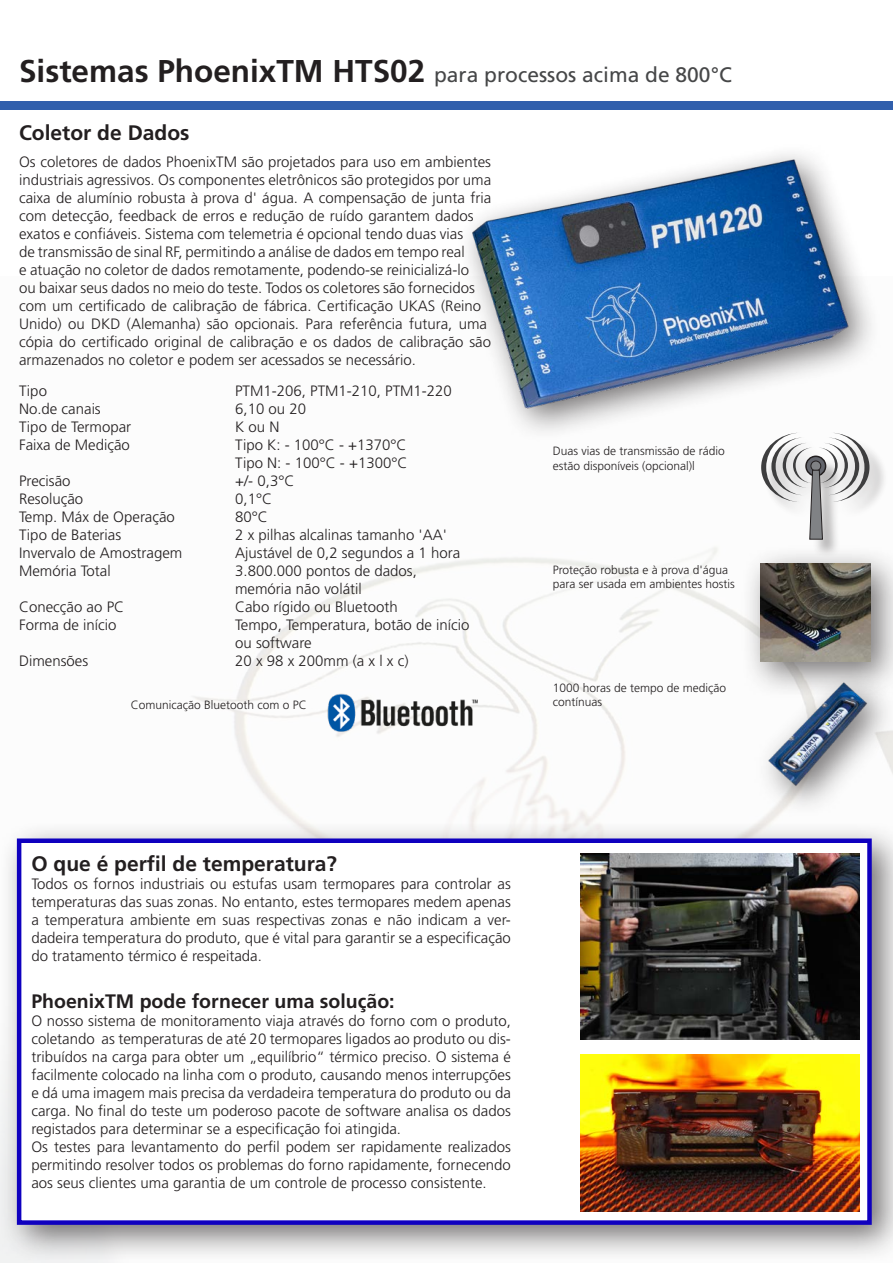
<style>
.page{position:relative;width:893px;height:1263px;background:#fff}
.page>*{position:absolute;margin:0;border:0;box-sizing:border-box;transform-origin:0 0}
.t1{font:21px "Frutiger";color:#464748}
.t2{font:700 21px "Frutiger";color:#231f20}
.t3{font:700 19.5px "Frutiger";color:#231f20}
.t4{font:300 15px/18px "Frutiger";color:#231f20;text-align:justify}
.t5{font:300 12px/14.4px "Frutiger";color:#231f20}
.s1{font-weight:700;font-size:31.5px;color:#231f20}
</style>
<div class="page">
<img style="left:193px;top:547px;width:582px;height:273px">
<div style="left:456px;top:143px;width:427px;height:300px;background:#231f20;opacity:.63"></div>
<img style="left:456px;top:145px;width:397px;height:277px">
<div style="left:753px;top:667px;width:140px;height:152px;background:#231f20;opacity:.63"></div>
<img style="left:766px;top:699px;width:103px;height:88px">
<div style="left:741px;top:544px;width:152px;height:155px;background:#231f20;opacity:.63"></div>
<img style="left:760px;top:564px;width:111px;height:97px">
<div style="left:763px;top:436px;width:125px;height:122px;background:#231f20;opacity:.3"></div>
<svg style="left:761px;top:433px;width:108px;height:107px"></svg>
<div style="left:0;top:101px;width:893px;height:8px;background:#315fac"></div>
<div style="left:0;top:820px;width:893px;height:443px;background:#231f20;opacity:.63"></div>
<div style="left:17px;top:838px;width:855px;height:387px;background:#fff;border:4px solid #0f00bf"></div>
<img style="left:580px;top:853px;width:280px;height:186px">
<img style="left:580px;top:1054px;width:280px;height:158px">
<img style="left:324px;top:688px;width:153px;height:48px">
<p class="t1" style="left:19px;top:63px;width:714px"><span class="s1">Sistemas PhoenixTM HTS02</span> para processos acima de 800°C</p>
<p class="t2" style="left:19px;top:120px;width:172px">Coletor de Dados</p>
<p class="t4" style="left:19px;top:153px;width:474px;text-align:left">Os coletores de dados PhoenixTM são projetados para uso em ambientes industriais agressivos. Os componentes eletrônicos são protegidos por uma caixa de alumínio robusta à prova d' água. A compensação de junta fria com detecção, feedback de erros e redução de ruído garantem dados exatos e confiáveis. Sistema com telemetria é opcional tendo duas vias<br>de transmissão de sinal RF, permitindo a análise de dados em tempo real<br>e atuação no coletor de dados remotamente, podendo-se reinicializá-lo<br>ou baixar seus dados no meio do teste. Todos os coletores são fornecidos com um certificado de calibração de fábrica. Certificação UKAS (Reino Unido) ou DKD (Alemanha) são opcionais. Para referência futura, uma cópia do certificado original de calibração e os dados de calibração são armazenados no coletor e podem ser acessados se necessário.</p>
<p class="t4" style="left:19px;top:382px;width:29px">Tipo</p>
<p class="t4" style="left:235px;top:382px;width:218px">PTM1-206, PTM1-210, PTM1-220</p>
<p class="t4" style="left:19px;top:400px;width:83px">No.de canais</p>
<p class="t4" style="left:235px;top:400px;width:72px">6,10 ou 20</p>
<p class="t4" style="left:19px;top:418px;width:114px">Tipo de Termopar</p>
<p class="t4" style="left:235px;top:418px;width:46px">K ou N</p>
<p class="t4" style="left:19px;top:436px;width:112px">Faixa de Medição</p>
<p class="t4" style="left:235px;top:436px;width:173px">Tipo K: - 100°C - +1370°C</p>
<p class="t4" style="left:235px;top:454px;width:174px">Tipo N: - 100°C - +1300°C</p>
<p class="t4" style="left:19px;top:472px;width:53px">Precisão</p>
<p class="t4" style="left:235px;top:472px;width:61px">+/- 0,3°C</p>
<p class="t4" style="left:19px;top:490px;width:66px">Resolução</p>
<p class="t4" style="left:235px;top:490px;width:38px">0,1°C</p>
<p class="t4" style="left:19px;top:508px;width:157px">Temp. Máx de Operação</p>
<p class="t4" style="left:235px;top:508px;width:34px">80°C</p>
<p class="t4" style="left:19px;top:526px;width:104px">Tipo de Baterias</p>
<p class="t4" style="left:235px;top:526px;width:213px">2 x pilhas alcalinas tamanho 'AA'</p>
<p class="t4" style="left:19px;top:544px;width:165px">Invervalo de Amostragem</p>
<p class="t4" style="left:235px;top:544px;width:227px">Ajustável de 0,2 segundos a 1 hora</p>
<p class="t4" style="left:19px;top:562px;width:93px">Memória Total</p>
<p class="t4" style="left:235px;top:562px;width:183px">3.800.000 pontos de dados,</p>
<p class="t4" style="left:235px;top:580px;width:128px">memória não volátil</p>
<p class="t4" style="left:19px;top:598px;width:107px">Conecção ao PC</p>
<p class="t4" style="left:235px;top:598px;width:164px">Cabo rígido ou Bluetooth</p>
<p class="t4" style="left:19px;top:616px;width:99px">Forma de início</p>
<p class="t4" style="left:235px;top:616px;width:236px">Tempo, Temperatura, botão de início</p>
<p class="t4" style="left:235px;top:634px;width:78px">ou software</p>
<p class="t4" style="left:19px;top:652px;width:71px">Dimensões</p>
<p class="t4" style="left:235px;top:652px;width:175px">20 x 98 x 200mm (a x l x c)</p>
<p class="t5" style="left:131px;top:697px;width:178px">Comunicação Bluetooth com o PC</p>
<p class="t5" style="left:553px;top:444px;width:174px">Duas vias de transmissão de rádio estão disponíveis (opcional)l</p>
<p class="t5" style="left:553px;top:563px;width:184px">Proteção robusta e à prova d'água para ser usada em ambientes hostis</p>
<p class="t5" style="left:553px;top:681px;width:175px">1000 horas de tempo de medição contínuas</p>
<p class="t2" style="left:31px;top:851px;width:307px">O que é perfil de temperatura?</p>
<p class="t4" style="left:31px;top:875px;width:481px">Todos os fornos industriais ou estufas usam termopares para controlar as temperaturas das suas zonas. No entanto, estes termopares medem apenas a temperatura ambiente em suas respectivas zonas e não indicam a ver&shy;dadeira temperatura do produto, que é vital para garantir se a especificação do tratamento térmico é respeitada.</p>
<p class="t3" style="left:31px;top:989px;width:365px">PhoenixTM pode fornecer uma solução:</p>
<p class="t4" style="left:31px;top:1012px;width:481px">O nosso sistema de monitoramento viaja através do forno com o produto, coletando as temperaturas de até 20 termopares ligados ao produto ou dis&shy;tribuídos na carga para obter um „equilíbrio“ térmico preciso. O sistema é facilmente colocado na linha com o produto, causando menos interrupções e dá uma imagem mais precisa da verdadeira temperatura do produto ou da carga. No final do teste um poderoso pacote de software analisa os dados registados para determinar se a especificação foi atingida.</p>
<p class="t4" style="left:31px;top:1138px;width:481px">Os testes para levantamento do perfil podem ser rapidamente realizados permitindo resolver todos os problemas do forno rapidamente, fornecendo aos seus clientes uma garantia de um controle de processo consistente.</p>
</div>
